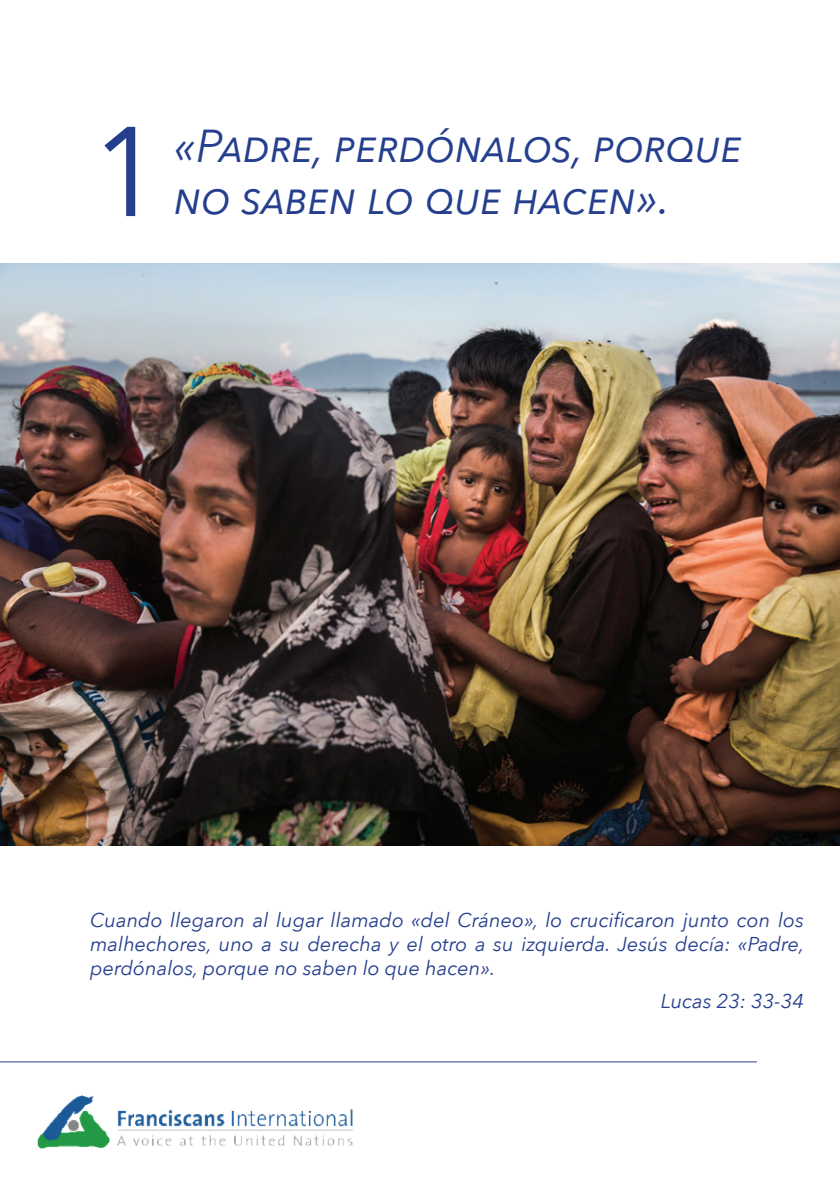
<style>
.page{position:relative;width:840px;height:1191px;background:#fff}
.page>*{position:absolute;margin:0;border:0;box-sizing:border-box;transform-origin:0 0}
.t1{font:126px "Avenir Next";color:#253f8e}
.t2{font:italic 46px "Avenir Next";letter-spacing:-.025em;color:#253f8e}
.t3{font:italic 20px/24px "Avenir Next";color:#253f8e;text-align:justify}
</style>
<div class="page">
<img style="left:37px;top:1095px;width:316px;height:54px">
<hr style="left:0;top:1061px;width:756px;height:1px;background:#253f8e">
<img style="left:0;top:263px;width:839px;height:582px">
<h1 class="t1" style="left:90px;top:66px;width:75px">1</h1>
<h2 class="t2" style="left:174px;top:107px;width:570px">«Padre, perdónalos, porque</h2>
<h2 class="t2" style="left:174px;top:159px;width:498px">no saben lo que hacen».</h2>
<p class="t3" style="left:90px;top:907px;width:715px">Cuando llegaron al lugar llamado «del Cráneo», lo crucificaron junto con los malhechores, uno a su derecha y el otro a su izquierda. Jesús decía: «Padre, perdónalos, porque no saben lo que hacen».</p>
<p class="t3" style="left:660px;top:988px;width:145px">Lucas 23: 33-34</p>
</div>
